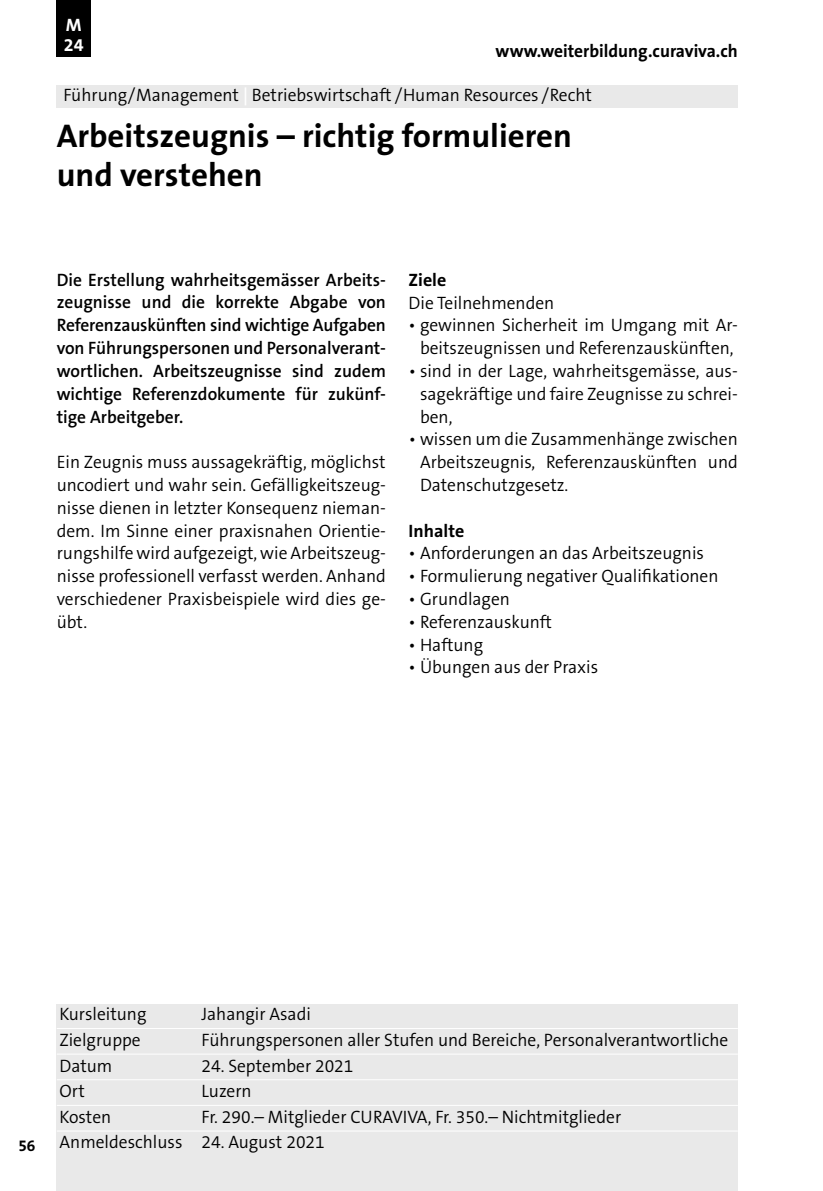
<style>
.page{position:relative;width:823px;height:1191px;background:#fff}
.page>*{position:absolute;margin:0;border:0;box-sizing:border-box;transform-origin:0 0}
.t1{font:700 33px/39.6px "The Sans B7";color:#000}
.t2{font:300 18px/22.8px "The Sans B4";color:#000;text-align:justify}
.t3{font:600 18px/22.8px "The Sans B6";color:#000;text-align:justify}
.t4{font:700 18px "The Sans B7";color:#000}
.t5{font:700 18px/20px "The Sans B7";color:#fff}
.t6{font:700 16px "The Sans B7";color:#000}
.s1{font-family:"The Sans B6";font-weight:600;color:#fff}
</style>
<div class="page">
<div style="left:57px;top:0;width:34px;height:57px;background:#000"></div>
<div style="left:57px;top:85px;width:680px;height:23px;background:#e9e9e9"></div>
<div style="left:57px;top:1004px;width:680px;height:187px;background:#e9e9e9"></div>
<hr style="left:57px;top:1028px;width:680px;height:1px;background:#fff">
<hr style="left:57px;top:1053px;width:680px;height:1px;background:#fff">
<hr style="left:57px;top:1079px;width:680px;height:1px;background:#fff">
<hr style="left:57px;top:1105px;width:680px;height:1px;background:#fff">
<hr style="left:57px;top:1130px;width:680px;height:1px;background:#fff">
<p class="t5" style="left:64px;top:16px;width:21px">M<br>24</p>
<p class="t2" style="left:63px;top:85px;width:529px">Führung/Management <span class="s1">|</span> Betriebswirtschaft /Human Resources /Recht</p>
<p class="t4" style="left:495px;top:41px;width:243px">www.weiterbildung.curaviva.ch</p>
<h1 class="t1" style="left:57px;top:118px;width:516px">Arbeitszeugnis – richtig formulieren und verstehen</h1>
<p class="t3" style="left:57px;top:269px;width:330px">Die Erstellung wahrheitsgemässer Arbeits&shy;zeugnisse und die korrekte Abgabe von Referenzauskünften sind wichtige Aufgaben von Führungspersonen und Personalverant&shy;wortlichen. Arbeitszeugnisse sind zudem wichtige Referenzdokumente für zukünf&shy;tige Arbeitgeber.</p>
<p class="t2" style="left:57px;top:452px;width:330px">Ein Zeugnis muss aussagekräftig, möglichst uncodiert und wahr sein. Gefälligkeitszeug&shy;nisse dienen in letzter Konsequenz nieman&shy;dem. Im Sinne einer praxisnahen Orientie&shy;rungshilfe wird aufgezeigt, wie Arbeitszeug&shy;nisse professionell verfasst werden. Anhand verschiedener Praxisbeispiele wird dies ge&shy;übt.</p>
<p class="t4" style="left:408px;top:270px;width:39px">Ziele</p>
<p class="t2" style="left:408px;top:292px;width:147px">Die Teilnehmenden</p>
<p class="t2" style="left:408px;top:315px;width:330px;text-align:center">• gewinnen Sicherheit im Umgang mit Ar&shy;beitszeugnissen und Referenzauskünften,</p>
<p class="t2" style="left:420px;top:360px;width:319px;text-indent:-11px">• sind in der Lage, wahrheitsgemässe, aus&shy;sagekräftige und faire Zeugnisse zu schrei&shy;ben,</p>
<p class="t2" style="left:420px;top:429px;width:319px;text-indent:-11px">• wissen um die Zusammenhänge zwischen Arbeitszeugnis, Referenzauskünften und Datenschutzgesetz.</p>
<p class="t4" style="left:408px;top:521px;width:57px">Inhalte</p>
<p class="t2" style="left:408px;top:543px;width:297px">• Anforderungen an das Arbeitszeugnis</p>
<p class="t2" style="left:408px;top:566px;width:311px">• Formulierung negativer Qualifikationen</p>
<p class="t2" style="left:408px;top:588px;width:103px">• Grundlagen</p>
<p class="t2" style="left:408px;top:611px;width:145px">• Referenzauskunft</p>
<p class="t2" style="left:408px;top:634px;width:76px">• Haftung</p>
<p class="t2" style="left:408px;top:657px;width:191px">• Übungen aus der Praxis</p>
<p class="t6" style="left:18px;top:1137px;width:19px">56</p>
<p class="t2" style="left:60px;top:1003px;width:88px">Kursleitung</p>
<p class="t2" style="left:201px;top:1003px;width:111px">Jahangir Asadi</p>
<p class="t2" style="left:60px;top:1029px;width:82px">Zielgruppe</p>
<p class="t2" style="left:201px;top:1029px;width:528px">Führungspersonen aller Stufen und Bereiche, Personalverantwortliche</p>
<p class="t2" style="left:60px;top:1055px;width:54px">Datum</p>
<p class="t2" style="left:201px;top:1055px;width:153px">24. September 2021</p>
<p class="t2" style="left:60px;top:1080px;width:27px">Ort</p>
<p class="t2" style="left:201px;top:1080px;width:52px">Luzern</p>
<p class="t2" style="left:60px;top:1106px;width:53px">Kosten</p>
<p class="t2" style="left:60px;top:1105px;width:562px;line-height:25.6px;text-indent:142px">Fr. 290.– Mitglieder CURAVIVA, Fr. 350.– Nichtmitglieder<br>Anmeldeschluss 24. August 2021</p>
</div>
